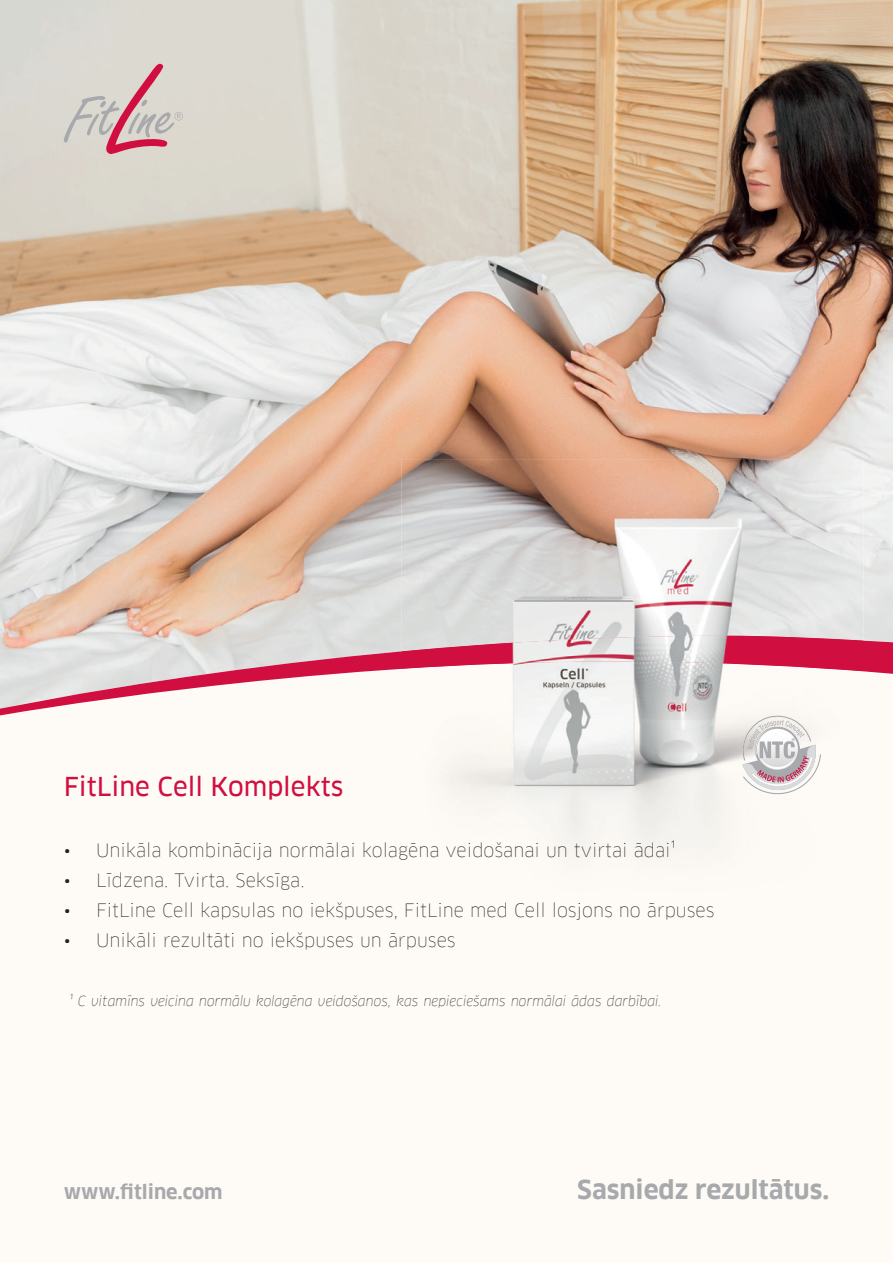
<style>
.page{position:relative;width:893px;height:1263px;background:#fff}
.page>*{position:absolute;margin:0;border:0;box-sizing:border-box;transform-origin:0 0}
.t1{font:25.5px "Clan Pro News";color:#d10e40}
.t2{font:700 25.5px "Clan Pro";color:#a8a9ad}
.t3{font:700 19.5px "Clan Pro";color:#a8a9ad}
.t4{font:100 18px "Clan Pro";color:#231f20}
.t5{font:italic 100 13.5px "Clan Pro";color:#231f20}
</style>
<div class="page">
<img style="left:0;top:0;width:893px;height:636px">
<svg style="left:0;top:636px;width:893px;height:80px"></svg>
<img style="left:402px;top:459px;width:359px;height:177px">
<img style="left:761px;top:459px;width:102px;height:177px">
<img style="left:402px;top:671px;width:461px;height:210px">
<img style="left:402px;top:636px;width:461px;height:35px">
<svg style="left:64px;top:64px;width:119px;height:91px;background:#d5bebd"></svg>
<svg style="left:741px;top:714px;width:80px;height:82px"></svg>
<h1 class="t1" style="left:64px;top:772px;width:281px">FitLine Cell Komplekts</h1>
<p class="t4" style="left:64px;top:839px;width:613px">• Unikāla kombinācija normālai kolagēna veidošanai un tvirtai ādai¹</p>
<p class="t4" style="left:64px;top:869px;width:242px">• Līdzena. Tvirta. Seksīga.</p>
<p class="t4" style="left:64px;top:899px;width:652px">• FitLine Cell kapsulas no iekšpuses, FitLine med Cell losjons no ārpuses</p>
<p class="t4" style="left:64px;top:929px;width:393px">• Unikāli rezultāti no iekšpuses un ārpuses</p>
<p class="t5" style="left:69px;top:992px;width:594px">¹ C vitamīns veicina normālu kolagēna veidošanos, kas nepieciešams normālai ādas darbībai.</p>
<p class="t3" style="left:64px;top:1180px;width:160px">www.fitline.com</p>
<h1 class="t2" style="left:577px;top:1175px;width:253px">Sasniedz rezultātus.</h1>
</div>
